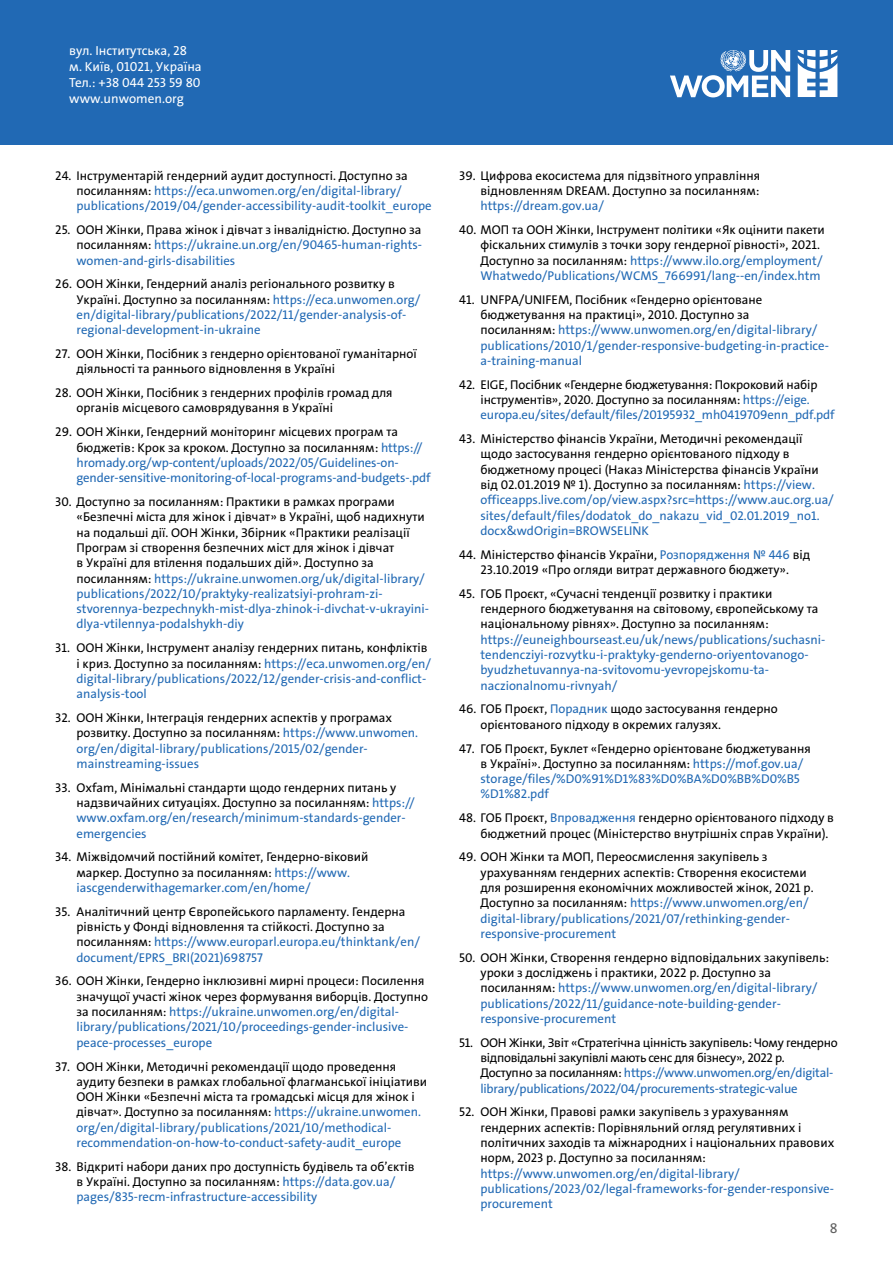
<style>
.page{position:relative;width:893px;height:1263px;background:#fff}
.page>*{position:absolute;margin:0;border:0;box-sizing:border-box;transform-origin:0 0}
.t1{font:14.25px "The Sans";color:#606060}
.t2{font:13.2px/15.8px "The Sans";color:#fff}
.t3{font:12.75px/15.3px "The Sans";color:#000}
.t4{font:12.75px/15.3px "The Sans";color:#2169b4}
.t5{font:12.75px/15.3px "The Sans";letter-spacing:-.02em;color:#000}
.s1{color:#000}
.s2{color:#2169b4}
</style>
<div class="page">
<div style="left:0;top:0;width:893px;height:145px;background:#2169b4"></div>
<svg style="left:670px;top:50px;width:120px;height:47px"></svg>
<svg style="left:798px;top:50px;width:39px;height:47px"></svg>
<p class="t2" style="left:69px;top:43px;width:134px">вул. Інститутська, 28 м. Київ, 01021, Україна<br>Тел.: +38 044 253 59 80 www.unwomen.org</p>
<p class="t4" style="left:77px;top:168px;width:357px;text-indent:-21px"><span class="s1">24. Інструментарій гендерний аудит доступності. Доступно за посиланням:</span> https://eca.unwomen.org/en/digital-library/ publications/2019/04/gender-accessibility-audit-toolkit_europe</p>
<p class="t4" style="left:77px;top:222px;width:347px;text-align:justify;text-indent:-21px"><span class="s1">25. ООН Жінки, Права жінок і дівчат з інвалідністю. Доступно за посиланням:</span> https://ukraine.un.org/en/90465-human-rights&shy;women-and-girls-disabilities</p>
<p class="t4" style="left:77px;top:276px;width:345px;text-indent:-21px"><span class="s1">26. ООН Жінки, Гендерний аналіз регіонального розвитку в Україні. Доступно за посиланням:</span> https://eca.unwomen.org/ en/digital-library/publications/2022/11/gender-analysis-of&shy;regional-development-in-ukraine</p>
<p class="t3" style="left:77px;top:346px;width:342px;text-indent:-21px">27. ООН Жінки, Посібник з гендерно орієнтованої гуманітарної діяльності та раннього відновлення в Україні</p>
<p class="t3" style="left:77px;top:385px;width:318px;text-indent:-21px">28. ООН Жінки, Посібник з гендерних профілів громад для органів місцевого самоврядування в Україні</p>
<p class="t4" style="left:77px;top:424px;width:356px;text-indent:-21px"><span class="s1">29. ООН Жінки, Гендерний моніторинг місцевих програм та бюджетів: Крок за кроком. Доступно за посиланням:</span> https:// hromady.org/wp-content/uploads/2022/05/Guidelines-on&shy;gender-sensitive-monitoring-of-local-programs-and-budgets-.pdf</p>
<p class="t3" style="left:77px;top:494px;width:354px;text-indent:-21px">30. Доступно за посиланням: Практики в рамках програми «Безпечні міста для жінок і дівчат» в Україні, щоб надихнути на подальші дії. ООН Жінки, Збірник «Практики реалізації Програм зі створення безпечних міст для жінок і дівчат<br>в Україні для втілення подальших дій». Доступно за посиланням: <span class="s2">https://ukraine.unwomen.org/uk/digital-library/ publications/2022/10/praktyky-realizatsiyi-prohram-zi&shy;stvorennya-bezpechnykh-mist-dlya-zhinok-i-divchat-v-ukrayini&shy;dlya-vtilennya-podalshykh-diy</span></p>
<p class="t4" style="left:77px;top:640px;width:356px;text-indent:-21px"><span class="s1">31. ООН Жінки, Інструмент аналізу гендерних питань, конфліктів і криз. Доступно за посиланням:</span> https://eca.unwomen.org/en/ digital-library/publications/2022/12/gender-crisis-and-conflict&shy;analysis-tool</p>
<p class="t4" style="left:77px;top:710px;width:343px;text-indent:-21px"><span class="s1">32. ООН Жінки, Інтеграція гендерних аспектів у програмах розвитку. Доступно за посиланням:</span> https://www.unwomen. org/en/digital-library/publications/2015/02/gender&shy;mainstreaming-issues</p>
<p class="t3" style="left:77px;top:780px;width:340px;text-indent:-21px">33. Oxfam, Мінімальні стандарти щодо гендерних питань у надзвичайних ситуаціях. Доступно за посиланням: <span class="s2">https:// www.oxfam.org/en/research/minimum-standards-gender&shy;emergencies</span></p>
<p class="t3" style="left:77px;top:849px;width:293px;text-indent:-21px">34. Міжвідомчий постійний комітет, Гендерно-віковий маркер. Доступно за посиланням: <span class="s2">https://www. iascgenderwithagemarker.com/en/home/</span></p>
<p class="t3" style="left:77px;top:904px;width:345px;text-indent:-21px">35. Аналітичний центр Європейського парламенту. Гендерна рівність у Фонді відновлення та стійкості. Доступно за посиланням: <span class="s2">https://www.europarl.europa.eu/thinktank/en/ document/EPRS_BRI(2021)698757</span></p>
<p class="t4" style="left:77px;top:974px;width:353px;text-indent:-21px"><span class="s1">36. ООН Жінки, Гендерно інклюзивні мирні процеси: Посилення значущої участі жінок через формування виборців. Доступно за посиланням:</span> https://ukraine.unwomen.org/en/digital&shy;library/publications/2021/10/proceedings-gender-inclusive&shy;peace-processes_europe</p>
<p class="t3" style="left:77px;top:1059px;width:352px;text-indent:-21px">37. ООН Жінки, Методичні рекомендації щодо проведення аудиту безпеки в рамках глобальної флагманської ініціативи ООН Жінки «Безпечні міста та громадські місця для жінок і дівчат». Доступно за посиланням: <span class="s2">https://ukraine.unwomen. org/en/digital-library/publications/2021/10/methodical&shy;recommendation-on-how-to-conduct-safety-audit_europe</span></p>
<p class="t3" style="left:77px;top:1159px;width:340px;text-indent:-21px">38. Відкриті набори даних про доступність будівель та об’єктів в Україні. Доступно за посиланням: <span class="s2">https://data.gov.ua/ pages/835-recm-infrastructure-accessibility</span></p>
<p class="t3" style="left:459px;top:168px;width:302px;text-align:right">39. Цифрова екосистема для підзвітного управління відновленням DREAM. Доступно за посиланням:</p>
<p class="t4" style="left:480px;top:198px;width:125px">https://dream.gov.ua/</p>
<p class="t3" style="left:480px;top:222px;width:346px;text-indent:-21px">40. МОП та ООН Жінки, Інструмент політики «Як оцінити пакети фіскальних стимулів з точки зору гендерної рівності», 2021.<br>Доступно за посиланням: <span class="s2">https://www.ilo.org/employment/ Whatwedo/Publications/WCMS_766991/lang--en/index.htm</span></p>
<p class="t4" style="left:480px;top:292px;width:350px;text-indent:-21px"><span class="s1">41. UNFPA/UNIFEM, Посібник «Гендерно орієнтоване бюджетування на практиці», 2010. Доступно за<br>посиланням:</span> https://www.unwomen.org/en/digital-library/ publications/2010/1/gender-responsive-budgeting-in-practice&shy;a-training-manual</p>
<p class="t3" style="left:480px;top:377px;width:356px;text-indent:-21px">42. EIGE, Посібник «Гендерне бюджетування: Покроковий набір інструментів», 2020. Доступно за посиланням: <span class="s2">https://eige. europa.eu/sites/default/files/20195932_mh0419709enn_pdf.pdf</span></p>
<p class="t3" style="left:480px;top:431px;width:355px;text-indent:-21px">43. Міністерство фінансів України, Методичні рекомендації щодо застосування гендерно орієнтованого підходу в бюджетному процесі (Наказ Міністерства фінансів України від 02.01.2019 № 1). Доступно за посиланням: <span class="s2">https://view. officeapps.live.com/op/view.aspx?src=https://www.auc.org.ua/ sites/default/files/dodatok_do_nakazu_vid_02.01.2019_no1. docx&amp;wdOrigin=BROWSELINK</span></p>
<p class="t3" style="left:459px;top:547px;width:352px;text-align:center">44. Міністерство фінансів України, <span class="s2">Розпорядження № 446</span> від<br>23.10.2019 «Про огляди витрат державного бюджету».</p>
<p class="t3" style="left:480px;top:586px;width:339px;text-indent:-21px">45. ГОБ Проєкт, «Сучасні тенденції розвитку і практики гендерного бюджетування на світовому, європейському та національному рівнях». Доступно за посиланням:</p>
<p class="t4" style="left:480px;top:632px;width:346px">https://euneighbourseast.eu/uk/news/publications/suchasni&shy;tendencziyi-rozvytku-i-praktyky-genderno-oriyentovanogo&shy;byudzhetuvannya-na-svitovomu-yevropejskomu-ta&shy;naczionalnomu-rivnyah/</p>
<p class="t3" style="left:480px;top:701px;width:299px;text-indent:-21px">46. ГОБ Проєкт, <span class="s2">Порадник</span> щодо застосування гендерно орієнтованого підходу в окремих галузях.</p>
<p class="t3" style="left:480px;top:741px;width:332px;text-indent:-21px">47. ГОБ Проєкт, Буклет «Гендерно орієнтоване бюджетування в Україні». Доступно за посиланням: <span class="s2">https://mof.gov.ua/ storage/files/%D0%91%D1%83%D0%BA%D0%BB%D0%B5 %D1%82.pdf</span></p>
<p class="t3" style="left:480px;top:810px;width:355px;text-indent:-21px">48. ГОБ Проєкт, <span class="s2">Впровадження</span> гендерно орієнтованого підходу в бюджетний процес (Міністерство внутрішніх справ України).</p>
<p class="t3" style="left:480px;top:849px;width:335px;text-indent:-21px">49. ООН Жінки та МОП, Переосмислення закупівель з урахуванням гендерних аспектів: Створення екосистеми для розширення економічних можливостей жінок, 2021 р.<br>Доступно за посиланням: <span class="s2">https://www.unwomen.org/en/ digital-library/publications/2021/07/rethinking-gender&shy;responsive-procurement</span></p>
<p class="t4" style="left:480px;top:950px;width:350px;text-indent:-21px"><span class="s1">50. ООН Жінки, Створення гендерно відповідальних закупівель: уроки з досліджень і практики, 2022 р. Доступно за посиланням:</span> https://www.unwomen.org/en/digital-library/ publications/2022/11/guidance-note-building-gender&shy;responsive-procurement</p>
<p class="t5" style="left:480px;top:1035px;width:359px;text-indent:-21px">51. ООН Жінки, Звіт «Стратегічна цінність закупівель: Чому гендерно відповідальні закупівлі мають сенс для бізнесу», 2022 р.<br>Доступно за посиланням: <span class="s2">https://www.unwomen.org/en/digital&shy;library/publications/2022/04/procurements-strategic-value</span></p>
<p class="t3" style="left:480px;top:1104px;width:355px;text-indent:-21px">52. ООН Жінки, Правові рамки закупівель з урахуванням гендерних аспектів: Порівняльний огляд регулятивних і політичних заходів та міжнародних і національних правових норм, 2023 р. Доступно за посиланням:</p>
<p class="t4" style="left:480px;top:1166px;width:355px">https://www.unwomen.org/en/digital-library/ publications/2023/02/legal-frameworks-for-gender-responsive&shy;procurement</p>
<p class="t1" style="left:830px;top:1219px;width:9px">8</p>
</div>
